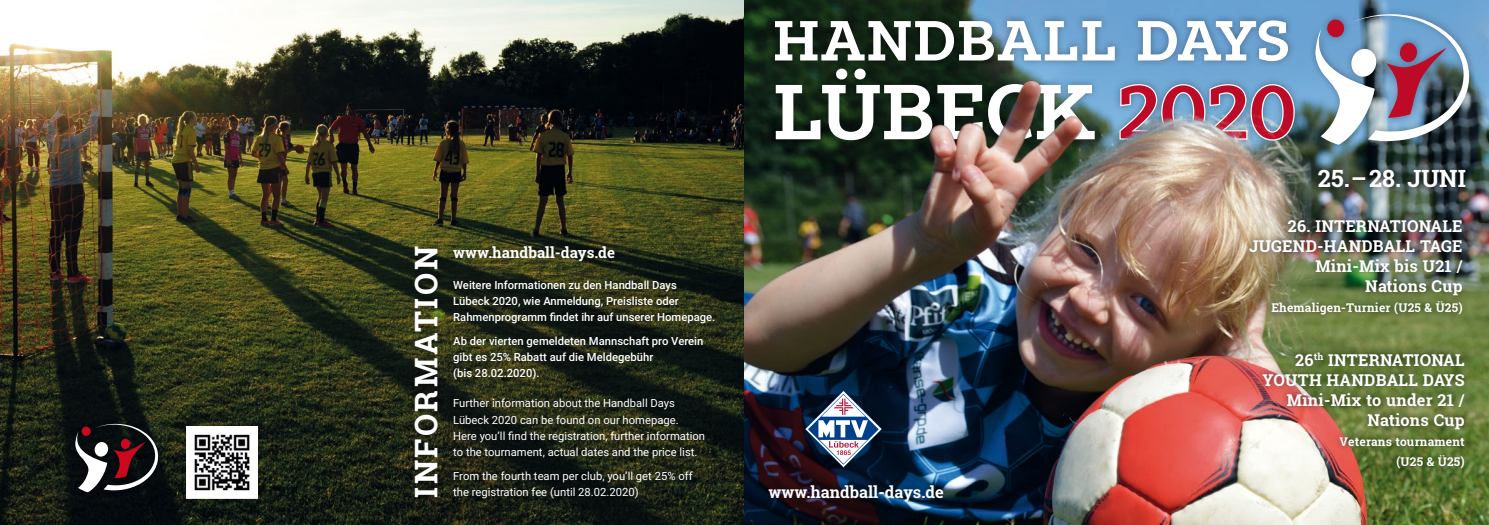
<style>
.page{position:relative;width:1489px;height:525px;background:#fff}
.page>*{position:absolute;margin:0;border:0;box-sizing:border-box;transform-origin:0 0}
.t1{font:700 31.25px "Roboto Slab";letter-spacing:.085em;color:#fff}
.t2{font:700 23.75px "Roboto Slab";color:#fff}
.t3{font:700 16.25px/20px "Roboto Slab";letter-spacing:.015em;color:#fff;text-align:right}
.t4{font:700 15px "Roboto Slab";color:#fff}
.t5{font:700 12px/20px "Roboto Slab";letter-spacing:.015em;color:#fff;text-align:right}
.t6{font:11.25px/16.2px "Roboto";color:#fff}
.t7{font:500 11.25px/16.2px "Roboto";color:#fff}
</style>
<div class="page">
<img style="left:0;top:0;width:744px;height:524px">
<div style="left:181px;top:421px;width:82px;height:81px;background:#000;opacity:.25"></div>
<img style="left:186px;top:426px;width:72px;height:71px">
<img style="left:744px;top:0;width:744px;height:524px">
<div style="left:762px;top:478px;width:187px;height:29px;background:#000;opacity:.43"></div>
<div style="left:448px;top:241px;width:271px;height:263px;background:#000;opacity:.41"></div>
<div style="left:409px;top:241px;width:34px;height:262px;background:#000;opacity:.41"></div>
<div style="left:70px;top:418px;width:93px;height:78px;background:#000;opacity:.25"></div>
<svg style="left:75px;top:422px;width:83px;height:70px"></svg>
<div style="left:796px;top:382px;width:93px;height:93px;background:#000;opacity:.34"></div>
<svg style="left:804px;top:390px;width:78px;height:77px"></svg>
<div style="left:1255px;top:346px;width:216px;height:129px;background:#000;opacity:.56"></div>
<div style="left:1242px;top:213px;width:227px;height:109px;background:#000;opacity:.56"></div>
<h1 class="t1" style="left:405px;top:497px;width:253px;rotate:-90deg">INFORMATION</h1>
<h3 class="t4" style="left:453px;top:242px;width:163px">www.handball-days.de</h3>
<p class="t7" style="left:453px;top:276px;width:264px">Weitere Informationen zu den Handball Days<br>Lübeck 2020, wie Anmeldung, Preisliste oder<br>Rahmenprogramm findet ihr auf unserer Homepage.</p>
<p class="t7" style="left:453px;top:332px;width:252px">Ab der vierten gemeldeten Mannschaft pro Verein gibt es 25% Rabatt auf die Meldegebühr<br>(bis 28.02.2020).</p>
<p class="t6" style="left:453px;top:394px;width:253px">Further information about the Handball Days Lübeck 2020 can be found on our homepage.<br>Here you’ll find the registration, further information to the tournament, actual dates and the price list.</p>
<p class="t6" style="left:453px;top:467px;width:241px">From the fourth team per club, you’ll get 25% off</p>
<p class="t6" style="left:453px;top:483px;width:187px">the registration fee (until 28.02.2020)</p>
<h3 class="t3" style="left:768px;top:481px;width:177px">www.handball-days.de</h3>
<h2 class="t2" style="left:1317px;top:162px;width:149px">25.– 28. JUNI</h2>
<h3 class="t3" style="left:1248px;top:216px;width:215px">26. INTERNATIONALE<br>JUGEND-HANDBALL TAGE<br>Mini-Mix bis U21 /<br>Nations Cup</h3>
<p class="t5" style="left:1271px;top:298px;width:193px">Ehemaligen-Turnier (U25 &amp; Ü25)</p>
<h3 class="t3" style="left:1262px;top:349px;width:204px">26<sup>th</sup> INTERNATIONAL<br>YOUTH HANDBALL DAYS<br>Mini-Mix to under 21 /<br>Nations Cup</h3>
<p class="t5" style="left:1339px;top:431px;width:127px">Veterans tournament (U25 &amp; Ü25)</p>
</div>
